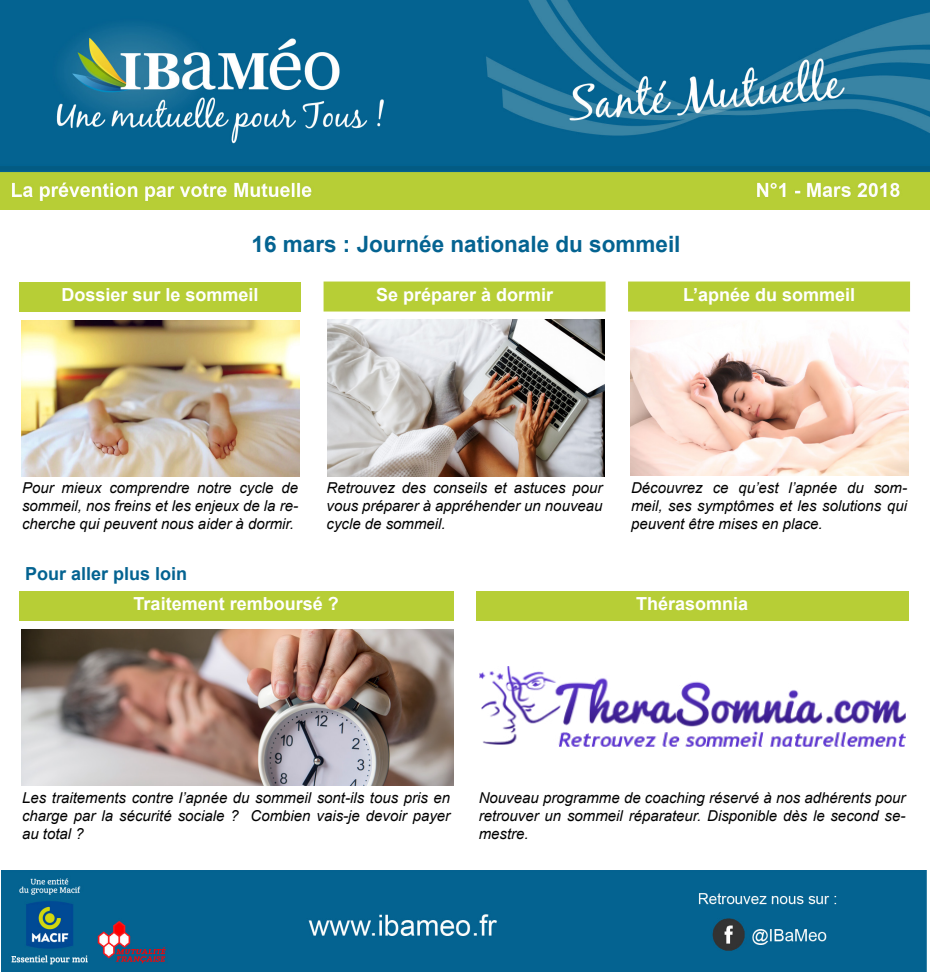
<style>
.page{position:relative;width:930px;height:972px;background:#fff}
.page>*{position:absolute;margin:0;border:0;box-sizing:border-box;transform-origin:0 0}
.t1{font:700 22.5px "Arial";color:#046391}
.t2{font:700 18px "Arial";color:#fff}
.t3{font:700 18px "Arial";color:#046391}
.t4{font:italic 15px/18px "Arial";color:#000;text-align:justify}
</style>
<div class="page">
<img style="left:0;top:0;width:930px;height:209px">
<div style="left:19px;top:282px;width:282px;height:30px;background:#b7ce36"></div>
<svg style="left:324px;top:282px;width:586px;height:30px;background:#bad040"></svg>
<div style="left:19px;top:591px;width:434px;height:30px;background:#b7ce36"></div>
<div style="left:476px;top:591px;width:432px;height:30px;background:#b7ce36"></div>
<img style="left:1px;top:871px;width:926px;height:101px">
<img style="left:22px;top:320px;width:278px;height:156px">
<img style="left:327px;top:320px;width:278px;height:156px">
<img style="left:630px;top:321px;width:278px;height:155px">
<img style="left:22px;top:629px;width:431px;height:156px">
<img style="left:479px;top:667px;width:427px;height:80px">
<h1 class="t1" style="left:252px;top:228px;width:430px">16 mars : Journée nationale du sommeil</h1>
<p class="t2" style="left:62px;top:282px;width:199px">Dossier sur le sommeil</p>
<p class="t2" style="left:376px;top:282px;width:179px">Se préparer à dormir</p>
<p class="t2" style="left:683px;top:282px;width:174px">L’apnée du sommeil</p>
<p class="t4" style="left:22px;top:479px;width:278px">Pour mieux comprendre notre cycle de sommeil, nos freins et les enjeux de la re&shy;cherche qui peuvent nous aider à dormir.</p>
<p class="t4" style="left:327px;top:479px;width:277px">Retrouvez des conseils et astuces pour vous préparer à appréhender un nouveau cycle de sommeil.</p>
<p class="t4" style="left:631px;top:479px;width:277px">Découvrez ce qu’est l’apnée du som&shy;meil, ses symptômes et les solutions qui peuvent être mises en place.</p>
<p class="t3" style="left:25px;top:561px;width:164px">Pour aller plus loin</p>
<p class="t2" style="left:134px;top:591px;width:207px">Traitement remboursé ?</p>
<p class="t2" style="left:636px;top:591px;width:114px">Thérasomnia</p>
<p class="t4" style="left:22px;top:789px;width:430px">Les traitements contre l’apnée du sommeil sont-ils tous pris en charge par la sécurité sociale ? Combien vais-je devoir payer au total ?</p>
<p class="t4" style="left:479px;top:789px;width:428px">Nouveau programme de coaching réservé à nos adhérents pour retrouver un sommeil réparateur. Disponible dès le second se&shy;mestre.</p>
</div>
